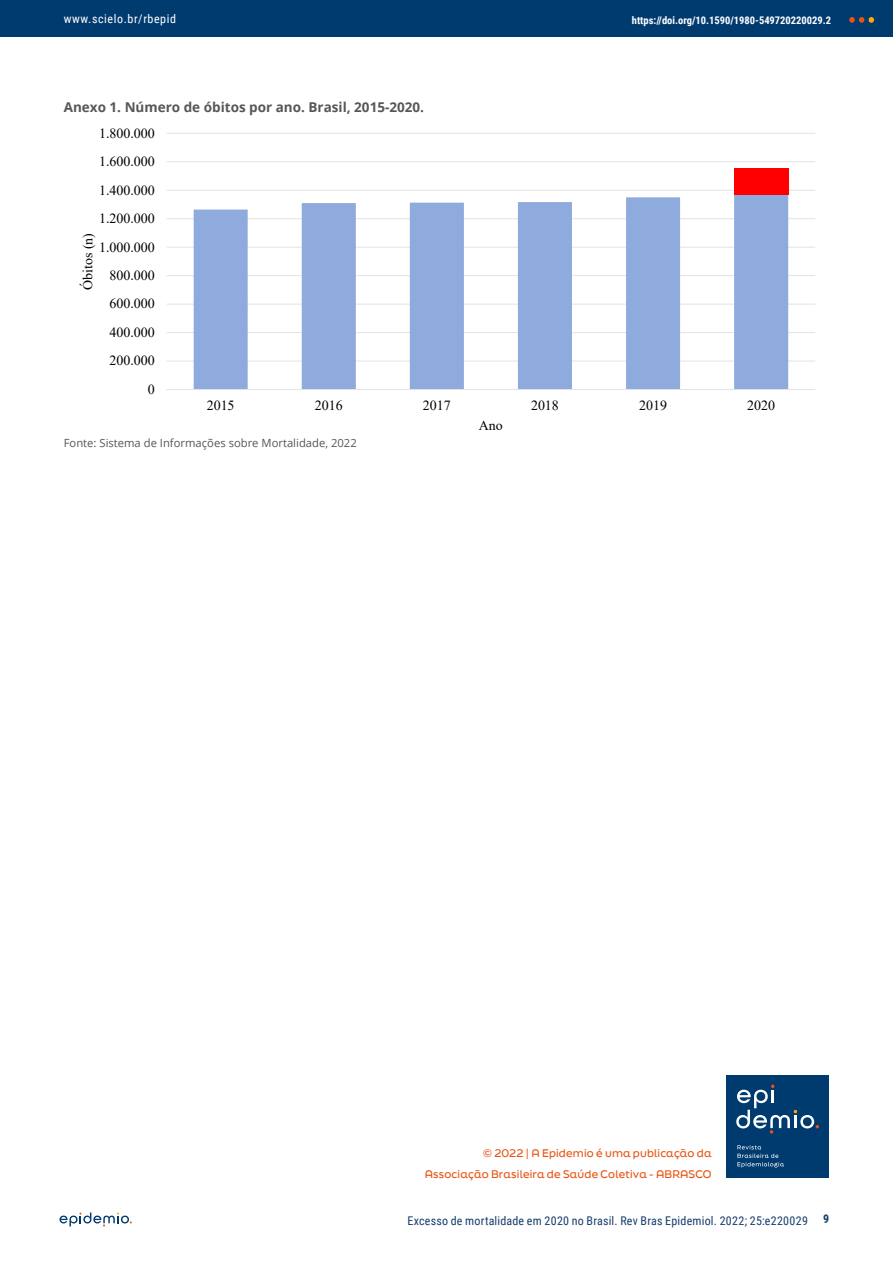
<style>
.page{position:relative;width:893px;height:1263px;background:#fff}
.page>*{position:absolute;margin:0;border:0;box-sizing:border-box;transform-origin:0 0}
.t1{font:13.95px "Times New Roman";color:#000}
.t2{font:700 13.5px "Open Sans";color:#575756}
.t3{font:12px "Roboto Condensed";letter-spacing:.015em;color:#173d6b}
.t4{font:12px "Roboto Condensed";letter-spacing:.05em;color:#fff}
.t5{font:700 12px "Roboto Condensed";color:#173d6b}
.t6{font:11.25px "Open Sans";color:#575756}
.t7{font:500 10.5px/21px "Final Six";letter-spacing:.015em;color:#e85412;text-align:right}
.t8{font:700 10.5px "Roboto Condensed";color:#fff}
</style>
<div class="page">
<div style="left:0;top:0;width:893px;height:36px;background:#003b70"></div>
<svg style="left:849px;top:17px;width:25px;height:6px"></svg>
<svg style="left:60px;top:1212px;width:72px;height:14px"></svg>
<div style="left:726px;top:1075px;width:103px;height:103px;background:#003b70"></div>
<svg style="left:737px;top:1145px;width:47px;height:22px"></svg>
<svg style="left:736px;top:1084px;width:83px;height:49px"></svg>
<hr style="left:167px;top:361px;width:648px;height:1px;background:#e3e3e3">
<hr style="left:167px;top:332px;width:648px;height:1px;background:#e3e3e3">
<hr style="left:167px;top:304px;width:648px;height:1px;background:#e3e3e3">
<hr style="left:167px;top:275px;width:648px;height:1px;background:#e3e3e3">
<hr style="left:167px;top:247px;width:648px;height:1px;background:#e3e3e3">
<hr style="left:167px;top:218px;width:648px;height:1px;background:#e3e3e3">
<hr style="left:167px;top:190px;width:648px;height:1px;background:#e3e3e3">
<hr style="left:167px;top:161px;width:648px;height:1px;background:#e3e3e3">
<hr style="left:167px;top:133px;width:648px;height:1px;background:#e3e3e3">
<svg style="left:194px;top:195px;width:594px;height:194px;fill:#8faadc"></svg>
<div style="left:734px;top:168px;width:54px;height:27px;background:#f00"></div>
<hr style="left:167px;top:389px;width:648px;height:1px;background:#e3e3e3">
<p class="t4" style="left:64px;top:10px;width:114px">www.scielo.br/rbepid</p>
<p class="t2" style="left:64px;top:98px;width:362px">Anexo 1. Número de óbitos por ano. Brasil, 2015-2020.</p>
<p class="t1" style="left:99px;top:123px;width:57px">1.800.000</p>
<p class="t1" style="left:99px;top:152px;width:57px">1.600.000</p>
<p class="t1" style="left:99px;top:180px;width:57px">1.400.000</p>
<p class="t1" style="left:99px;top:209px;width:57px">1.200.000</p>
<p class="t1" style="left:78px;top:290px;width:58px;rotate:-90deg">Óbitos (n)</p>
<p class="t1" style="left:99px;top:237px;width:57px">1.000.000</p>
<p class="t1" style="left:109px;top:265px;width:47px">800.000</p>
<p class="t1" style="left:109px;top:294px;width:47px">600.000</p>
<p class="t1" style="left:109px;top:322px;width:47px">400.000</p>
<p class="t1" style="left:109px;top:351px;width:47px">200.000</p>
<p class="t1" style="left:148px;top:379px;width:8px">0</p>
<p class="t8" style="left:632px;top:12px;width:201px">https://doi.org/10.1590/1980-549720220029.2</p>
<p class="t1" style="left:207px;top:396px;width:29px">2015</p>
<p class="t1" style="left:315px;top:396px;width:29px">2016</p>
<p class="t1" style="left:423px;top:396px;width:29px">2017</p>
<p class="t1" style="left:531px;top:396px;width:29px">2018</p>
<p class="t1" style="left:639px;top:396px;width:29px">2019</p>
<p class="t1" style="left:747px;top:396px;width:29px">2020</p>
<p class="t6" style="left:64px;top:435px;width:294px">Fonte: Sistema de Informações sobre Mortalidade, 2022</p>
<p class="t1" style="left:479px;top:415px;width:25px">Ano</p>
<p class="t7" style="left:425px;top:1142px;width:288px">© 2022 | A Epidemio é uma publicação da<br>Associação Brasileira de Saúde Coletiva - ABRASCO</p>
<p class="t3" style="left:407px;top:1212px;width:402px">Excesso de mortalidade em 2020 no Brasil. Rev Bras Epidemiol. 2022; 25:e220029</p>
<p class="t5" style="left:823px;top:1211px;width:8px">9</p>
</div>
